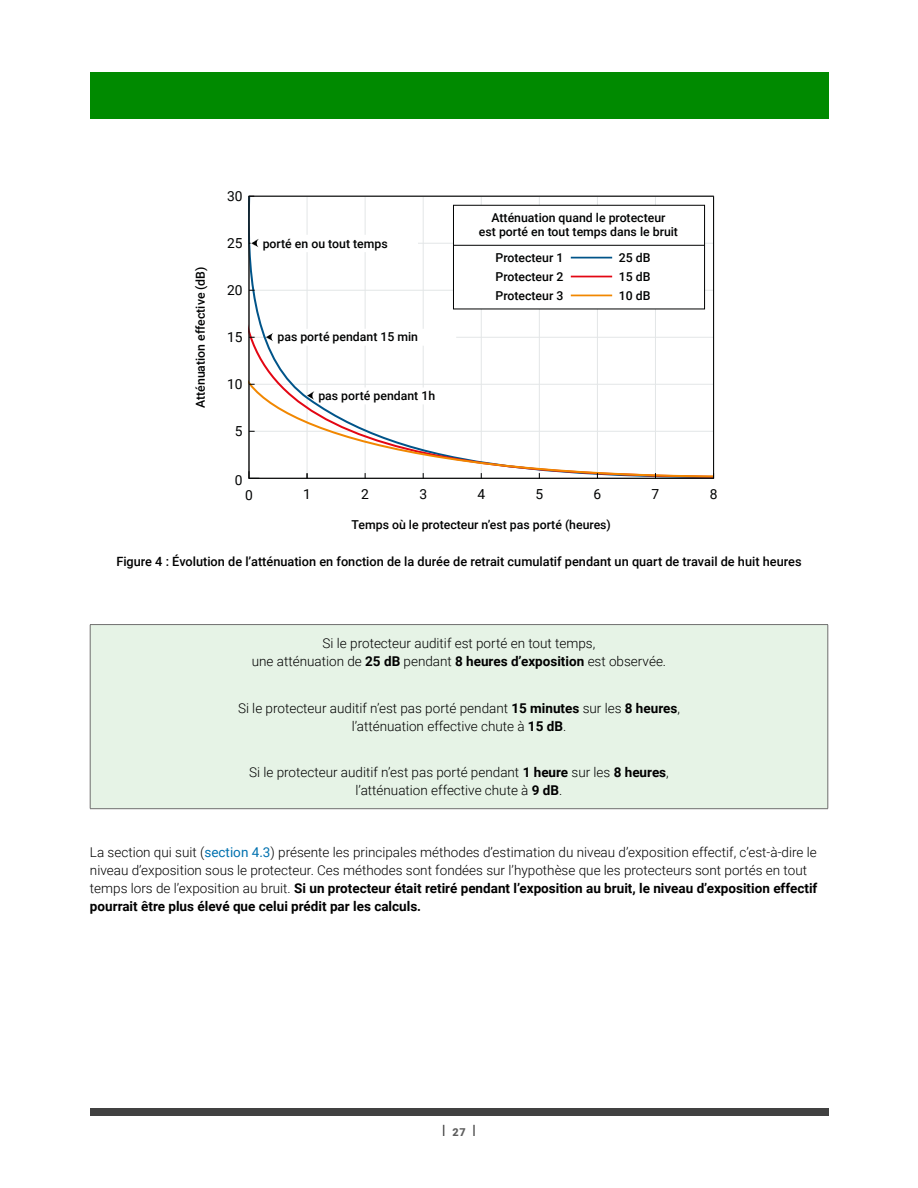
<style>
.page{position:relative;width:918px;height:1188px;background:#fff}
.page>*{position:absolute;margin:0;border:0;box-sizing:border-box;transform-origin:0 0}
.t1{font:13.8px "Roboto";color:#010202}
.t2{font:300 13.5px/18px "Roboto";color:#000;text-align:center}
.t3{font:500 12.75px "Roboto";color:#000}
.t4{font:500 12.3px/18.9px "Roboto";color:#010202;text-align:justify}
.t5{font:900 10.8px "Roboto";color:#5e5e5e}
.s1{font-weight:700}
.s2{font-weight:400;color:#0071af}
</style>
<div class="page">
<div style="left:90px;top:72px;width:738px;height:47px;background:#008a00"></div>
<div style="left:90px;top:1109px;width:738px;height:7px;background:#414141"></div>
<svg style="left:251px;top:198px;width:461px;height:86px"></svg>
<svg style="left:251px;top:284px;width:461px;height:71px"></svg>
<svg style="left:251px;top:355px;width:461px;height:122px"></svg>
<hr style="left:249px;top:478px;width:465px;height:1px;background:#010202">
<hr style="left:713px;top:196px;width:1px;height:282px;background:#010202">
<svg style="left:250px;top:471px;width:9px;height:7px"></svg>
<hr style="left:249px;top:196px;width:465px;height:1px;background:#010202">
<svg style="left:250px;top:235px;width:168px;height:17px"></svg>
<svg style="left:266px;top:329px;width:190px;height:17px"></svg>
<svg style="left:307px;top:387px;width:165px;height:17px"></svg>
<hr style="left:249px;top:196px;width:1px;height:282px;background:#010202">
<div style="left:453px;top:205px;width:252px;height:104px;background:#fff"></div>
<div style="left:453px;top:205px;width:252px;height:104px;border:1px solid #010202"></div>
<hr style="left:453px;top:245px;width:252px;height:1px;background:#010202">
<hr style="left:571px;top:257px;width:41px;height:1px;background:#005489">
<hr style="left:571px;top:276px;width:41px;height:1px;background:#e30613">
<hr style="left:571px;top:295px;width:41px;height:1px;background:#f18700">
<div style="left:90px;top:625px;width:738px;height:184px;background:#e6f3e6"></div>
<hr style="left:90px;top:624px;width:738px;height:1px;background:#706f6f">
<hr style="left:90px;top:625px;width:1px;height:184px;background:#706f6f">
<hr style="left:828px;top:625px;width:1px;height:184px;background:#706f6f">
<hr style="left:90px;top:808px;width:738px;height:1px;background:#706f6f">
<p class="t4" style="left:190px;top:408px;width:143px;rotate:-90deg">Atténuation effective (dB)</p>
<p class="t1" style="left:227px;top:186px;width:17px">30</p>
<p class="t1" style="left:227px;top:233px;width:17px">25</p>
<p class="t1" style="left:227px;top:280px;width:17px">20</p>
<p class="t1" style="left:227px;top:327px;width:17px">15</p>
<p class="t1" style="left:227px;top:374px;width:17px">10</p>
<p class="t1" style="left:235px;top:421px;width:9px">5</p>
<p class="t1" style="left:235px;top:471px;width:9px">0</p>
<p class="t4" style="left:263px;top:233px;width:127px">porté en ou tout temps</p>
<p class="t4" style="left:277px;top:327px;width:142px">pas porté pendant 15 min</p>
<p class="t4" style="left:318px;top:386px;width:118px">pas porté pendant 1h</p>
<p class="t4" style="left:479px;top:209px;width:201px;line-height:14.7px;text-align:center">Atténuation quand le protecteur<br>est porté en tout temps dans le bruit</p>
<p class="t4" style="left:496px;top:248px;width:69px">Protecteur 1<br>Protecteur 2<br>Protecteur 3</p>
<p class="t4" style="left:619px;top:248px;width:33px">25 dB 15 dB 10 dB</p>
<p class="t1" style="left:535px;top:484px;width:9px">5</p>
<p class="t1" style="left:594px;top:484px;width:9px">6</p>
<p class="t1" style="left:652px;top:484px;width:9px">7</p>
<p class="t1" style="left:710px;top:484px;width:9px">8</p>
<p class="t1" style="left:245px;top:485px;width:9px">0</p>
<p class="t1" style="left:303px;top:484px;width:9px">1</p>
<p class="t1" style="left:361px;top:484px;width:9px">2</p>
<p class="t1" style="left:419px;top:484px;width:9px">3</p>
<p class="t1" style="left:477px;top:484px;width:9px">4</p>
<p class="t4" style="left:352px;top:514px;width:261px">Temps où le protecteur n’est pas porté (heures)</p>
<p class="t3" style="left:116px;top:552px;width:687px">Figure 4 : Évolution de l’atténuation en fonction de la durée de retrait cumulatif pendant un quart de travail de huit heures</p>
<p class="t2" style="left:252px;top:634px;width:416px">Si le protecteur auditif est porté en tout temps,<br>une atténuation de <span class="s1">25 dB</span> pendant <span class="s1">8 heures d’exposition</span> est observée.</p>
<p class="t2" style="left:238px;top:698px;width:443px">Si le protecteur auditif n’est pas porté pendant <span class="s1">15 minutes</span> sur les <span class="s1">8 heures</span>, l’atténuation effective chute à <span class="s1">15 dB</span>.</p>
<p class="t2" style="left:249px;top:763px;width:421px">Si le protecteur auditif n’est pas porté pendant <span class="s1">1 heure</span> sur les <span class="s1">8 heures</span>, l’atténuation effective chute à <span class="s1">9 dB</span>.</p>
<p class="t2" style="left:90px;top:843px;width:729px;text-align:left">La section qui suit (<span class="s2">section 4.3</span>) présente les principales méthodes d’estimation du niveau d’exposition effectif, c’est-à-dire le niveau d’exposition sous le protecteur. Ces méthodes sont fondées sur l’hypothèse que les protecteurs sont portés en tout temps lors de l’exposition au bruit. <span class="s1">Si un protecteur était retiré pendant l’exposition au bruit, le niveau d’exposition effectif pourrait être plus élevé que celui prédit par les calculs.</span></p>
<p class="t5" style="left:452px;top:1125px;width:15px">27</p>
</div>
